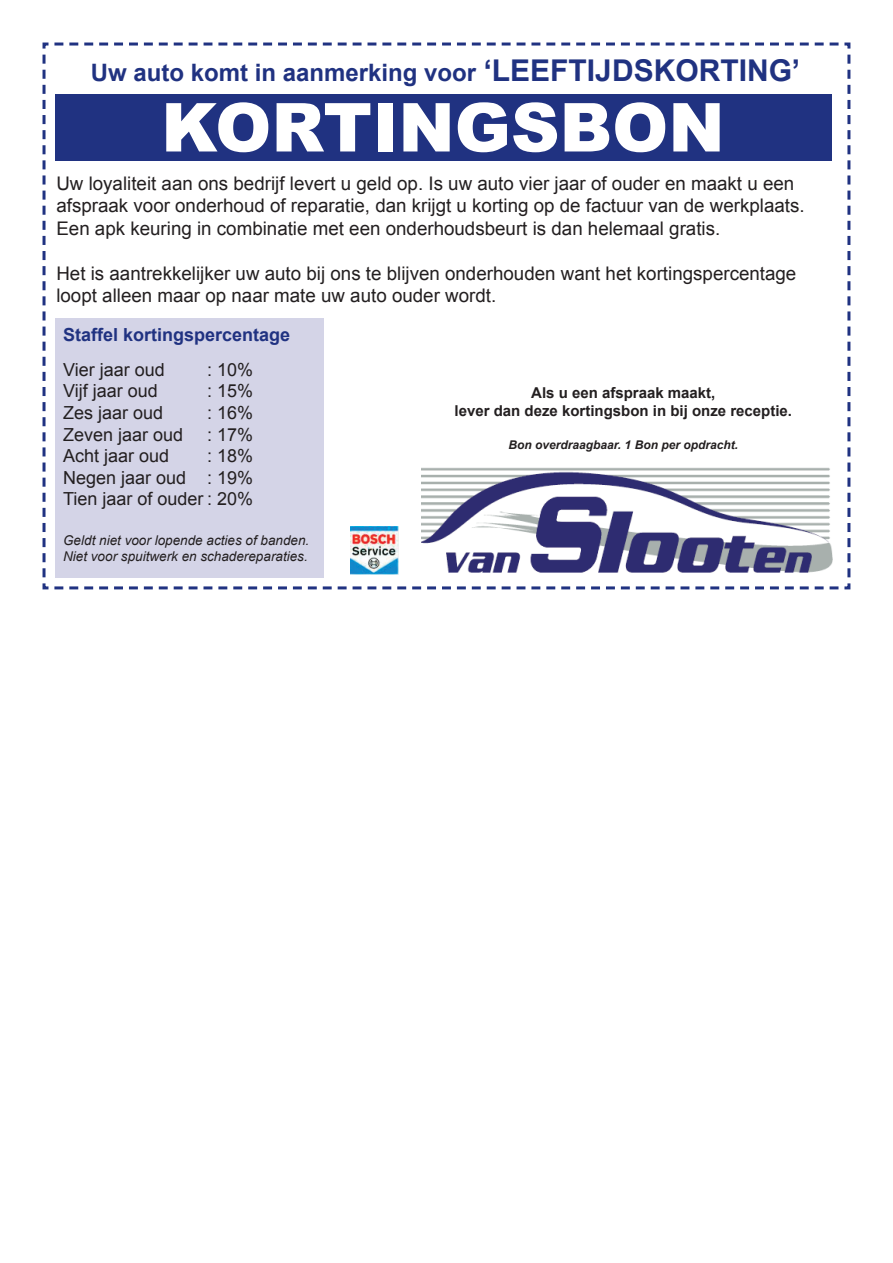
<style>
.page{position:relative;width:893px;height:1263px;background:#fff}
.page>*{position:absolute;margin:0;border:0;box-sizing:border-box;transform-origin:0 0}
.t1{font:900 67.5px "Arial";color:#fff}
.t2{font:700 24px "Arial";color:#203281}
.t3{font:18.75px/22.5px "Arial";color:#231f20}
.t4{font:18px/21.6px "Arial";color:#231f20;text-align:justify}
.t5{font:700 18px "Arial";color:#203281}
.t6{font:700 15px/18px "Arial";color:#231f20;text-align:center}
.t7{font:italic 13.5px/16.2px "Arial";color:#231f20}
.t8{font:italic 700 12px "Arial";color:#231f20}
.s1{font-size:30px}
</style>
<div class="page">
<svg style="left:42px;top:42px;width:809px;height:548px"></svg>
<div style="left:421px;top:461px;width:416px;height:119px;background:linear-gradient(to right,#fafbfb,#fbfbfb)"></div>
<img style="left:421px;top:468px;width:415px;height:112px">
<div style="left:55px;top:94px;width:776px;height:67px;background:#203281"></div>
<div style="left:346px;top:524px;width:54px;height:54px;background:#fff"></div>
<img style="left:350px;top:526px;width:48px;height:49px">
<div style="left:56px;top:318px;width:268px;height:260px;background:#d4d4e7"></div>
<p class="t2" style="left:91px;top:57px;width:711px">Uw auto komt in aanmerking voor <span class="s1">‘LEEFTIJDSKORTING’</span></p>
<h1 class="t1" style="left:161px;top:78px;width:565px">KORTINGSBON</h1>
<p class="t3" style="left:56px;top:172px;width:750px">Uw loyaliteit aan ons bedrijf levert u geld op. Is uw auto vier jaar of ouder en maakt u een afspraak voor onderhoud of reparatie, dan krijgt u korting op de factuur van de werkplaats.<br>Een apk keuring in combinatie met een onderhoudsbeurt is dan helemaal gratis.</p>
<p class="t3" style="left:56px;top:262px;width:741px">Het is aantrekkelijker uw auto bij ons te blijven onderhouden want het kortingspercentage loopt alleen maar op naar mate uw auto ouder wordt.</p>
<p class="t5" style="left:63px;top:322px;width:229px">Staffel kortingspercentage</p>
<p class="t4" style="left:63px;top:359px;width:103px">Vier jaar oud</p>
<p class="t4" style="left:207px;top:359px;width:48px">: 10%</p>
<p class="t4" style="left:63px;top:380px;width:96px">Vijf jaar oud</p>
<p class="t4" style="left:207px;top:380px;width:48px">: 15%</p>
<p class="t4" style="left:63px;top:402px;width:102px">Zes jaar oud</p>
<p class="t4" style="left:207px;top:402px;width:48px">: 16%</p>
<p class="t4" style="left:63px;top:424px;width:122px">Zeven jaar oud</p>
<p class="t4" style="left:207px;top:424px;width:48px">: 17%</p>
<p class="t4" style="left:63px;top:445px;width:108px">Acht jaar oud</p>
<p class="t6" style="left:454px;top:384px;width:339px">Als u een afspraak maakt,<br>lever dan deze kortingsbon in bij onze receptie.</p>
<p class="t8" style="left:509px;top:437px;width:231px">Bon overdraagbaar. 1 Bon per opdracht.</p>
<p class="t4" style="left:63px;top:445px;width:192px;text-indent:144px">: 18% Negen jaar oud : 19% Tien jaar of ouder : 20%</p>
<p class="t7" style="left:63px;top:533px;width:248px">Geldt niet voor lopende acties of banden.<br>Niet voor spuitwerk en schadereparaties.</p>
</div>
